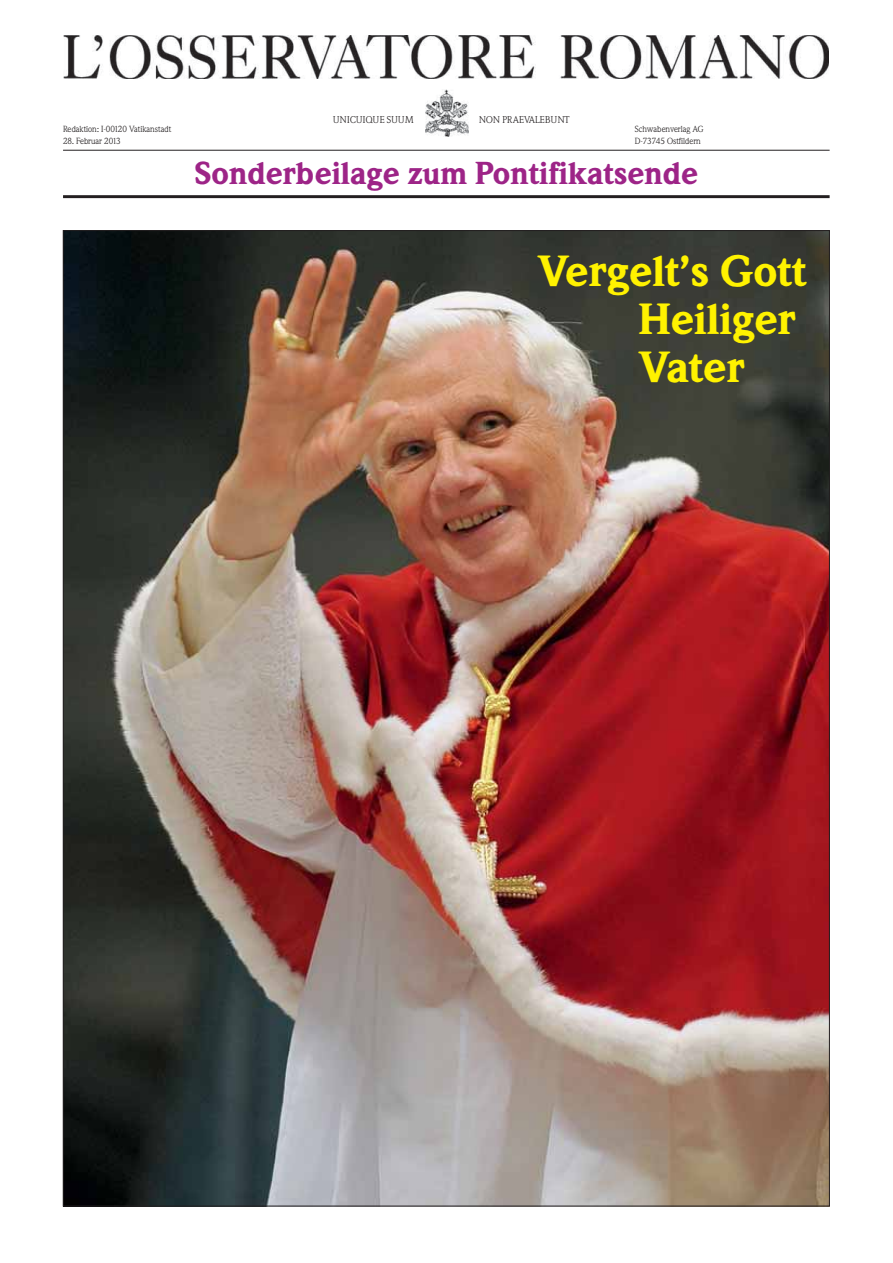
<style>
.page{position:relative;width:893px;height:1263px;background:#fff}
.page>*{position:absolute;margin:0;border:0;box-sizing:border-box;transform-origin:0 0}
.t1{font:900 43.2px/48.2px "Weidemann BQ";color:#fff200}
.t2{font:900 31.35px "Weidemann BQ";color:#9d2487}
.t3{font:9.75px "Weidemann BQ";letter-spacing:.02em;color:#231f20}
.t4{font:9.75px "Weidemann BQ";letter-spacing:.04em;color:#231f20}
.t5{font:8.85px/11.9px "Weidemann BQ";color:#231f20}
</style>
<div class="page">
<img style="left:425px;top:90px;width:43px;height:47px">
<hr style="left:63px;top:150px;width:766px;height:1px;background:#231f20">
<hr style="left:63px;top:195px;width:766px;height:3px;background:#231f20">
<img style="left:64px;top:35px;width:765px;height:44px">
<img style="left:65px;top:232px;width:762px;height:972px">
<p class="t5" style="left:63px;top:124px;width:110px">Redaktion: I-00120 Vatikanstadt</p>
<p class="t5" style="left:63px;top:136px;width:59px">28. Februar 2013</p>
<p class="t4" style="left:333px;top:116px;width:82px">UNICUIQUE SUUM</p>
<p class="t3" style="left:479px;top:116px;width:92px">NON PRAEVALEBUNT</p>
<p class="t5" style="left:635px;top:124px;width:71px">Schwabenverlag AG<br>D-73745 Ostfildern</p>
<h2 class="t2" style="left:194px;top:162px;width:505px">Sonderbeilage zum Pontifikatsende</h2>
<h1 class="t1" style="left:638px;top:251px;width:169px;text-indent:-101px">Vergelt’s Gott<br>Heiliger<br>Vater</h1>
</div>
